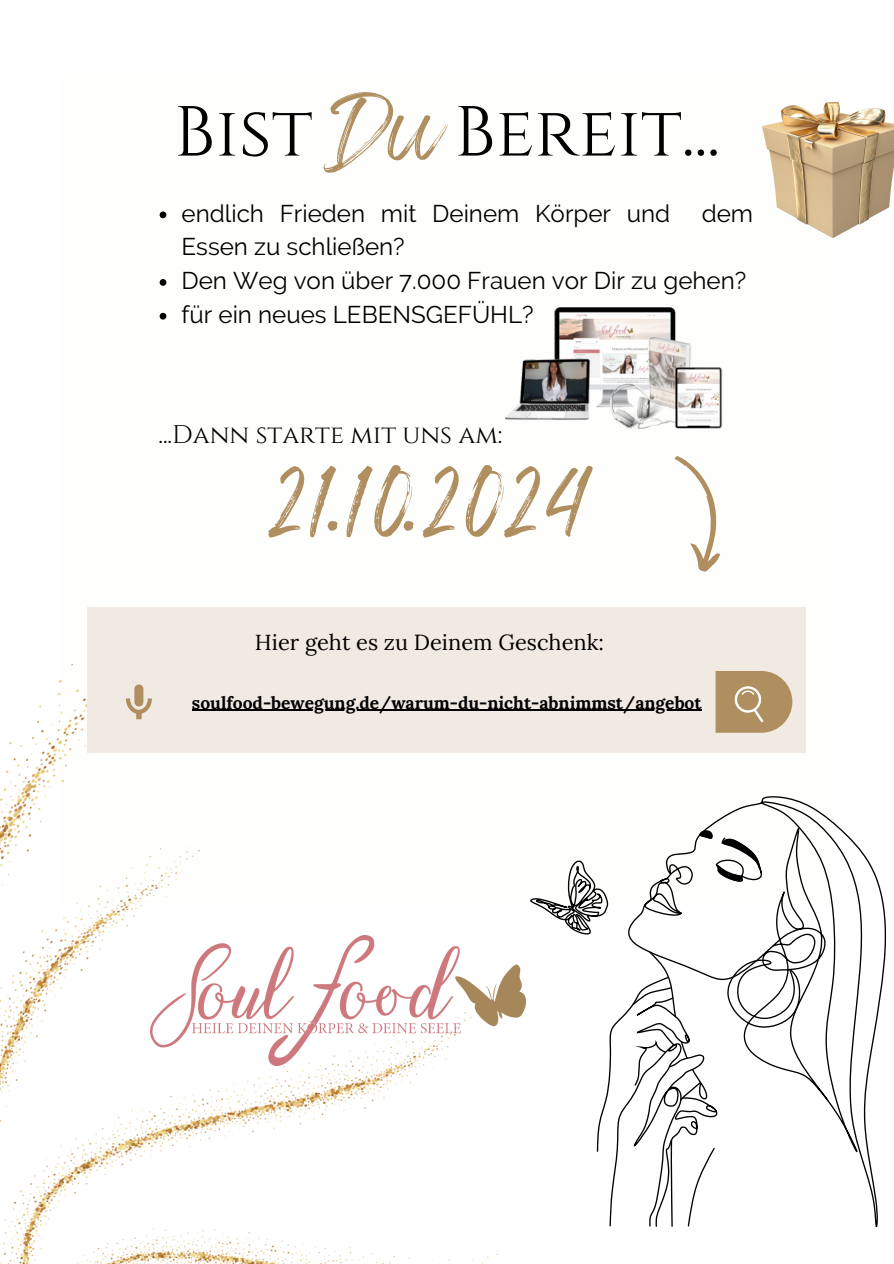
<style>
.page{position:relative;width:894px;height:1264px;background:#fff}
.page>*{position:absolute;margin:0;border:0;box-sizing:border-box;transform-origin:0 0}
.t1{font:70.65px "Cinzel";color:#000}
.t2{font:53.1px "Wonderful Branding";color:#af8f60}
.t3{font:51.3px "Wonderful Branding";color:#af8f60}
.t4{font:25.5px "Cinzel";color:#000}
.t5{font:24.15px "Raleway";color:#000}
.t6{font:21.75px "Lora";color:#000}
.t7{font:700 17.4px "Lora";color:#000}
</style>
<div class="page">
<img style="left:0;top:664px;width:525px;height:599px">
<svg style="left:628px;top:796px;width:258px;height:431px"></svg>
<svg style="left:726px;top:958px;width:75px;height:73px"></svg>
<svg style="left:530px;top:860px;width:78px;height:75px"></svg>
<svg style="left:596px;top:950px;width:122px;height:277px"></svg>
<svg style="left:698px;top:829px;width:64px;height:54px"></svg>
<img style="left:762px;top:102px;width:131px;height:135px">
<div style="left:87px;top:607px;width:719px;height:145px;background:#f1eae2"></div>
<svg style="left:125px;top:671px;width:667px;height:61px"></svg>
<hr style="left:192px;top:709px;width:509px;height:1px;background:#000">
<svg style="left:674px;top:456px;width:46px;height:116px"></svg>
<img style="left:151px;top:935px;width:374px;height:130px">
<svg style="left:159px;top:211px;width:7px;height:7px"></svg>
<svg style="left:159px;top:279px;width:7px;height:7px"></svg>
<svg style="left:159px;top:313px;width:7px;height:6px"></svg>
<img style="left:505px;top:307px;width:218px;height:121px">
<svg style="left:520px;top:361px;width:6px;height:41px"></svg>
<p class="t1" style="left:174px;top:87px;width:140px">Bist</p>
<h3 class="t2" style="left:345px;top:117px;width:102px">Du</h3>
<p class="t1" style="left:454px;top:87px;width:267px">Bereit...</p>
<h2 class="t5" style="left:181px;top:199px;width:490px">endlich Frieden mit Deinem Körper und</h2>
<h2 class="t5" style="left:701px;top:199px;width:53px">dem</h2>
<h2 class="t5" style="left:181px;top:233px;width:225px">Essen zu schließen?</h2>
<p class="t5" style="left:181px;top:266px;width:566px">Den Weg von über 7.000 Frauen vor Dir zu gehen?</p>
<h4 class="t5" style="left:181px;top:300px;width:353px">für ein neues LEBENSGEFÜHL?</h4>
<p class="t4" style="left:158px;top:418px;width:345px">...Dann starte mit uns am:</p>
<p class="t3" style="left:268px;top:490px;width:326px">21.10.2024</p>
<p class="t6" style="left:255px;top:627px;width:350px">Hier geht es zu Deinem Geschenk:</p>
<p class="t7" style="left:192px;top:691px;width:511px">soulfood-bewegung.de/warum-du-nicht-abnimmst/angebot</p>
</div>
